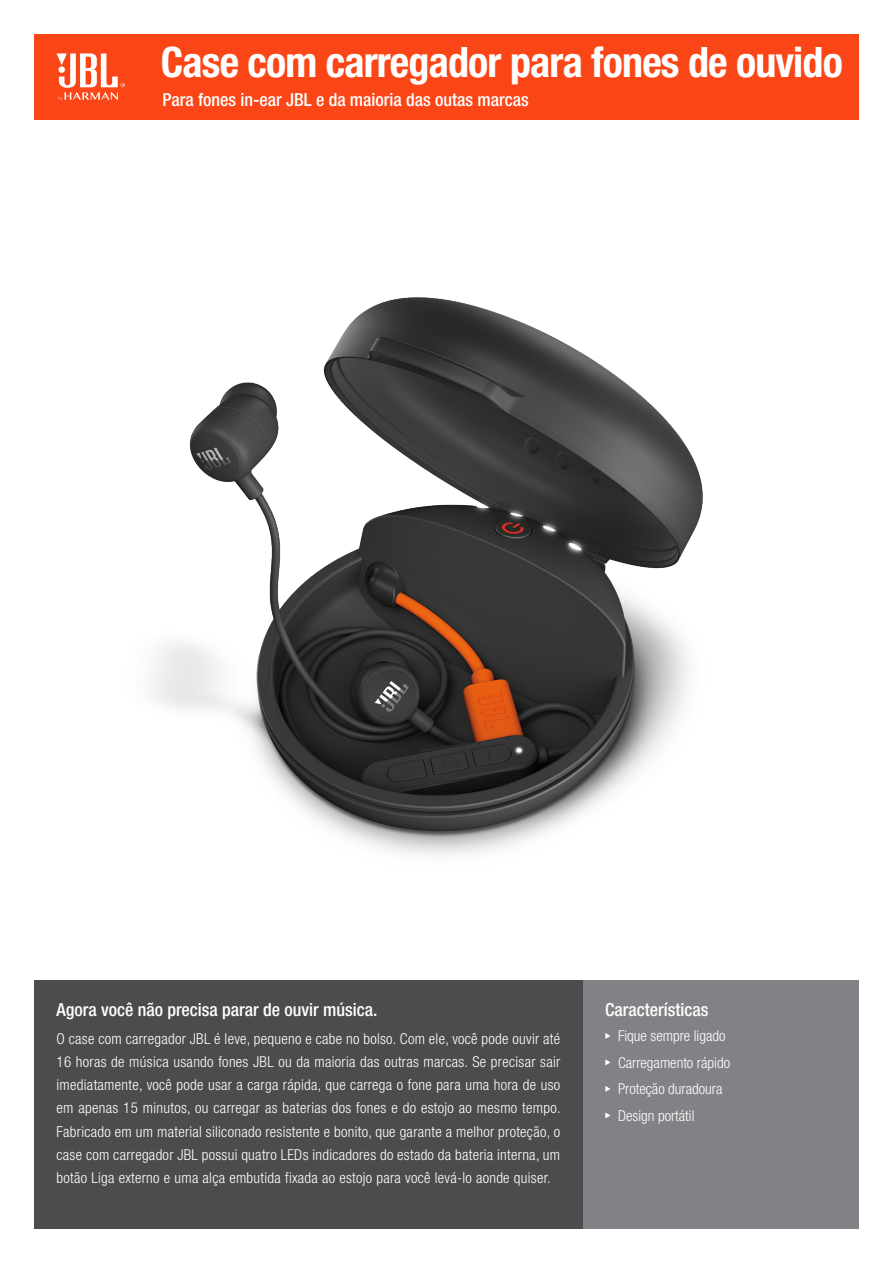
<style>
.page{position:relative;width:893px;height:1263px;background:#fff}
.page>*{position:absolute;margin:0;border:0;box-sizing:border-box;transform-origin:0 0}
.t1{font:700 condensed 42px "Helvetica Neue LT Pro";letter-spacing:-.02em;color:#fff}
.t2{font:500 condensed 18px "Helvetica Neue LT Pro";color:#fff}
.t3{font:300 condensed 15px/23.2px "Helvetica Neue LT Pro";color:#fff;text-align:justify}
</style>
<div class="page">
<img style="left:150px;top:297px;width:553px;height:559px">
<div style="left:583px;top:981px;width:276px;height:248px;background:#808285"></div>
<svg style="left:605px;top:1033px;width:5px;height:6px"></svg>
<svg style="left:605px;top:1059px;width:5px;height:6px"></svg>
<svg style="left:605px;top:1086px;width:5px;height:6px"></svg>
<svg style="left:605px;top:1112px;width:5px;height:6px"></svg>
<div style="left:34px;top:34px;width:825px;height:85px;background:#fa4616"></div>
<div style="left:34px;top:981px;width:549px;height:248px;background:#4b4c4d"></div>
<svg style="left:57px;top:53px;width:68px;height:48px"></svg>
<p class="t1" style="left:161px;top:37px;width:683px">Case com carregador para fones de ouvido</p>
<p class="t2" style="left:163px;top:89px;width:368px">Para fones in-ear JBL e da maioria das outas marcas</p>
<p class="t2" style="left:57px;top:999px;width:322px">Agora você não precisa parar de ouvir música.</p>
<p class="t3" style="left:57px;top:1026px;width:506px">O case com carregador JBL é leve, pequeno e cabe no bolso. Com ele, você pode ouvir até 16 horas de música usando fones JBL ou da maioria das outras marcas. Se precisar sair imediatamente, você pode usar a carga rápida, que carrega o fone para uma hora de uso em apenas 15 minutos, ou carregar as baterias dos fones e do estojo ao mesmo tempo.<br>Fabricado em um material siliconado resistente e bonito, que garante a melhor proteção, o case com carregador JBL possui quatro LEDs indicadores do estado da bateria interna, um botão Liga externo e uma alça embutida fixada ao estojo para você levá-lo aonde quiser.</p>
<p class="t2" style="left:605px;top:999px;width:105px">Características</p>
<p class="t3" style="left:618px;top:1024px;width:109px">Fique sempre ligado</p>
<p class="t3" style="left:618px;top:1050px;width:113px">Carregamento rápido</p>
<p class="t3" style="left:618px;top:1077px;width:106px">Proteção duradoura</p>
<p class="t3" style="left:618px;top:1103px;width:78px">Design portátil</p>
</div>
